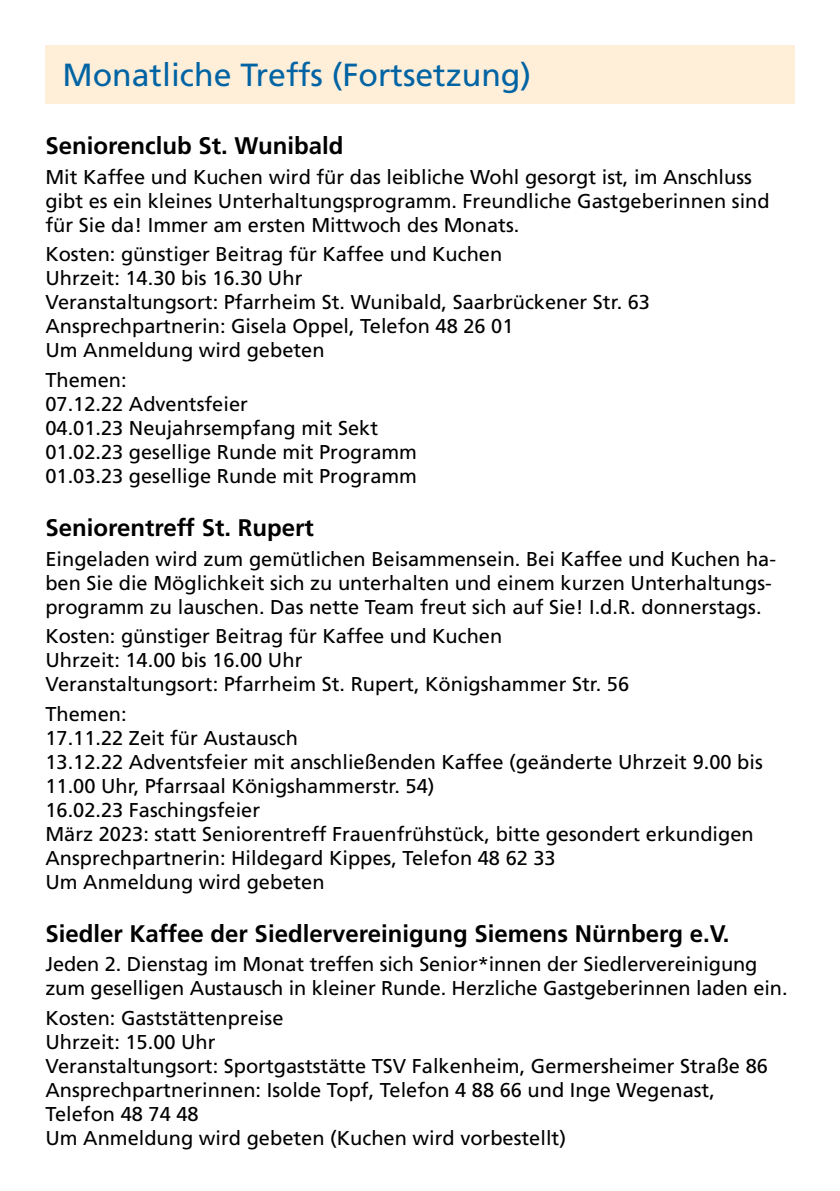
<style>
.page{position:relative;width:840px;height:1191px;background:#fff}
.page>*{position:absolute;margin:0;border:0;box-sizing:border-box;transform-origin:0 0}
.t1{font:32px "Frutiger LT Pro";color:#0064a4}
.t2{font:700 24px "Frutiger LT Pro";color:#000}
.t3{font:20px/24px "Frutiger LT Pro";color:#000}
</style>
<div class="page">
<div style="left:45px;top:45px;width:749px;height:58px;background:#ffeed8"></div>
<h1 class="t1" style="left:62px;top:56px;width:470px">Monatliche Treffs (Fortsetzung)</h1>
<p class="t2" style="left:45px;top:131px;width:299px">Seniorenclub St. Wunibald</p>
<p class="t3" style="left:45px;top:165px;width:725px">Mit Kaffee und Kuchen wird für das leibliche Wohl gesorgt ist, im Anschluss gibt es ein kleines Unterhaltungsprogramm. Freundliche Gastgeberinnen sind für Sie da! Immer am ersten Mittwoch des Monats.</p>
<p class="t3" style="left:45px;top:242px;width:606px">Kosten: günstiger Beitrag für Kaffee und Kuchen<br>Uhrzeit: 14.30 bis 16.30 Uhr<br>Veranstaltungsort: Pfarrheim St. Wunibald, Saarbrückener Str. 63<br>Ansprechpartnerin: Gisela Oppel, Telefon 48 26 01<br>Um Anmeldung wird gebeten</p>
<p class="t3" style="left:45px;top:368px;width:373px">Themen:<br>07.12.22 Adventsfeier<br>04.01.23 Neujahrsempfang mit Sekt<br>01.02.23 gesellige Runde mit Programm<br>01.03.23 gesellige Runde mit Programm</p>
<p class="t2" style="left:45px;top:513px;width:270px">Seniorentreff St. Rupert</p>
<p class="t3" style="left:45px;top:546px;width:731px">Eingeladen wird zum gemütlichen Beisammensein. Bei Kaffee und Kuchen ha&shy;ben Sie die Möglichkeit sich zu unterhalten und einem kurzen Unterhaltungs&shy;programm zu lauschen. Das nette Team freut sich auf Sie! I.d.R. donnerstags.</p>
<p class="t3" style="left:45px;top:624px;width:585px">Kosten: günstiger Beitrag für Kaffee und Kuchen<br>Uhrzeit: 14.00 bis 16.00 Uhr<br>Veranstaltungsort: Pfarrheim St. Rupert, Königshammer Str. 56</p>
<p class="t3" style="left:45px;top:702px;width:718px">Themen:<br>17.11.22 Zeit für Austausch<br>13.12.22 Adventsfeier mit anschließenden Kaffee (geänderte Uhrzeit 9.00 bis 11.00 Uhr, Pfarrsaal Königshammerstr. 54)<br>16.02.23 Faschingsfeier<br>März 2023: statt Seniorentreff Frauenfrühstück, bitte gesondert erkundigen Ansprechpartnerin: Hildegard Kippes, Telefon 48 62 33<br>Um Anmeldung wird gebeten</p>
<p class="t2" style="left:45px;top:919px;width:685px">Siedler Kaffee der Siedlervereinigung Siemens Nürnberg e.V.</p>
<p class="t3" style="left:45px;top:952px;width:743px">Jeden 2. Dienstag im Monat treffen sich Senior*innen der Siedlervereinigung zum geselligen Austausch in kleiner Runde. Herzliche Gastgeberinnen laden ein.</p>
<p class="t3" style="left:45px;top:1006px;width:723px">Kosten: Gaststättenpreise<br>Uhrzeit: 15.00 Uhr<br>Veranstaltungsort: Sportgaststätte TSV Falkenheim, Germersheimer Straße 86<br>Ansprechpartnerinnen: Isolde Topf, Telefon 4 88 66 und Inge Wegenast, Telefon 48 74 48<br>Um Anmeldung wird gebeten (Kuchen wird vorbestellt)</p>
</div>
